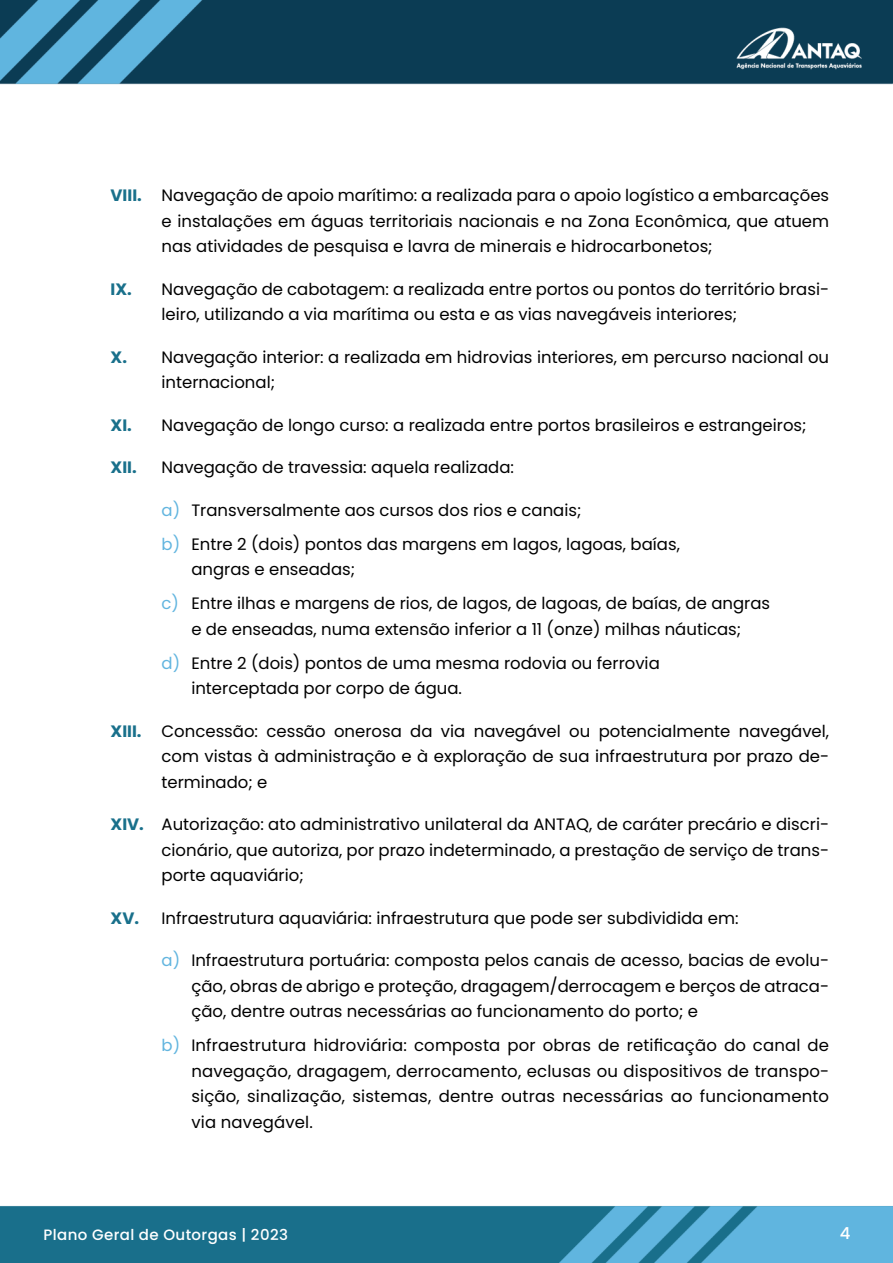
<style>
.page{position:relative;width:893px;height:1263px;background:#fff}
.page>*{position:absolute;margin:0;border:0;box-sizing:border-box;transform-origin:0 0}
.t1{font:16.5px/25.5px "Poppins";color:#000001;text-align:justify}
.t2{font:700 16.5px "Poppins";color:#19708b}
.t3{font:500 16.5px "Poppins";color:#fff}
.t4{font:500 15px "Poppins";letter-spacing:.025em;color:#fff}
.s1{font-weight:700;color:#19708b}
.s2{color:#62b5df}
</style>
<div class="page">
<img style="left:0;top:0;width:893px;height:85px">
<img style="left:0;top:1206px;width:893px;height:57px">
<p class="t1" style="left:162px;top:183px;width:669px;text-indent:-51px"><span class="s1">VIII.</span> Navegação de apoio marítimo: a realizada para o apoio logístico a embarcações e instalações em águas territoriais nacionais e na Zona Econômica, que atuem nas atividades de pesquisa e lavra de minerais e hidrocarbonetos;</p>
<p class="t1" style="left:162px;top:276px;width:669px;text-indent:-51px"><span class="s1">IX.</span> Navegação de cabotagem: a realizada entre portos ou pontos do território brasi&shy;leiro, utilizando a via marítima ou esta e as vias navegáveis interiores;</p>
<p class="t1" style="left:162px;top:344px;width:669px;text-indent:-51px"><span class="s1">X.</span> Navegação interior: a realizada em hidrovias interiores, em percurso nacional ou internacional;</p>
<p class="t1" style="left:111px;top:412px;width:697px"><span class="s1">XI.</span> Navegação de longo curso: a realizada entre portos brasileiros e estrangeiros;</p>
<p class="t2" style="left:111px;top:458px;width:28px">XII.</p>
<p class="t1" style="left:162px;top:455px;width:354px">Navegação de travessia: aquela realizada:</p>
<p class="t1" style="left:162px;top:493px;width:520px;line-height:34px"><span class="s2">a)</span> Transversalmente aos cursos dos rios e canais;<br><span class="s2">b)</span> Entre 2 (dois) pontos das margens em lagos, lagoas, baías,</p>
<p class="t1" style="left:162px;top:552px;width:610px;line-height:34px;text-indent:30px">angras e enseadas;<br><span class="s2">c)</span> Entre ilhas e margens de rios, de lagos, de lagoas, de baías, de angras</p>
<p class="t1" style="left:162px;top:612px;width:581px;line-height:34px;text-indent:30px">e de enseadas, numa extensão inferior a 11 (onze) milhas náuticas; <span class="s2">d)</span> Entre 2 (dois) pontos de uma mesma rodovia ou ferrovia</p>
<p class="t1" style="left:191px;top:676px;width:272px">interceptada por corpo de água.</p>
<p class="t1" style="left:162px;top:718px;width:669px;text-indent:-51px"><span class="s1">XIII.</span> Concessão: cessão onerosa da via navegável ou potencialmente navegável, com vistas à administração e à exploração de sua infraestrutura por prazo de&shy;terminado; e</p>
<p class="t1" style="left:162px;top:812px;width:669px;text-indent:-51px"><span class="s1">XIV.</span> Autorização: ato administrativo unilateral da ANTAQ, de caráter precário e discri&shy;cionário, que autoriza, por prazo indeterminado, a prestação de serviço de trans&shy;porte aquaviário;</p>
<p class="t1" style="left:111px;top:905px;width:629px"><span class="s1">XV.</span> Infraestrutura aquaviária: infraestrutura que pode ser subdividida em:</p>
<p class="t1" style="left:191px;top:948px;width:639px;text-indent:-30px"><span class="s2">a)</span> Infraestrutura portuária: composta pelos canais de acesso, bacias de evolu&shy;ção, obras de abrigo e proteção, dragagem/derrocagem e berços de atraca&shy;ção, dentre outras necessárias ao funcionamento do porto; e</p>
<p class="t1" style="left:191px;top:1033px;width:639px;text-indent:-30px"><span class="s2">b)</span> Infraestrutura hidroviária: composta por obras de retificação do canal de navegação, dragagem, derrocamento, eclusas ou dispositivos de transpo&shy;sição, sinalização, sistemas, dentre outras necessárias ao funcionamento via navegável.</p>
<p class="t4" style="left:44px;top:1226px;width:246px">Plano Geral de Outorgas | 2023</p>
<p class="t3" style="left:840px;top:1223px;width:12px">4</p>
</div>
